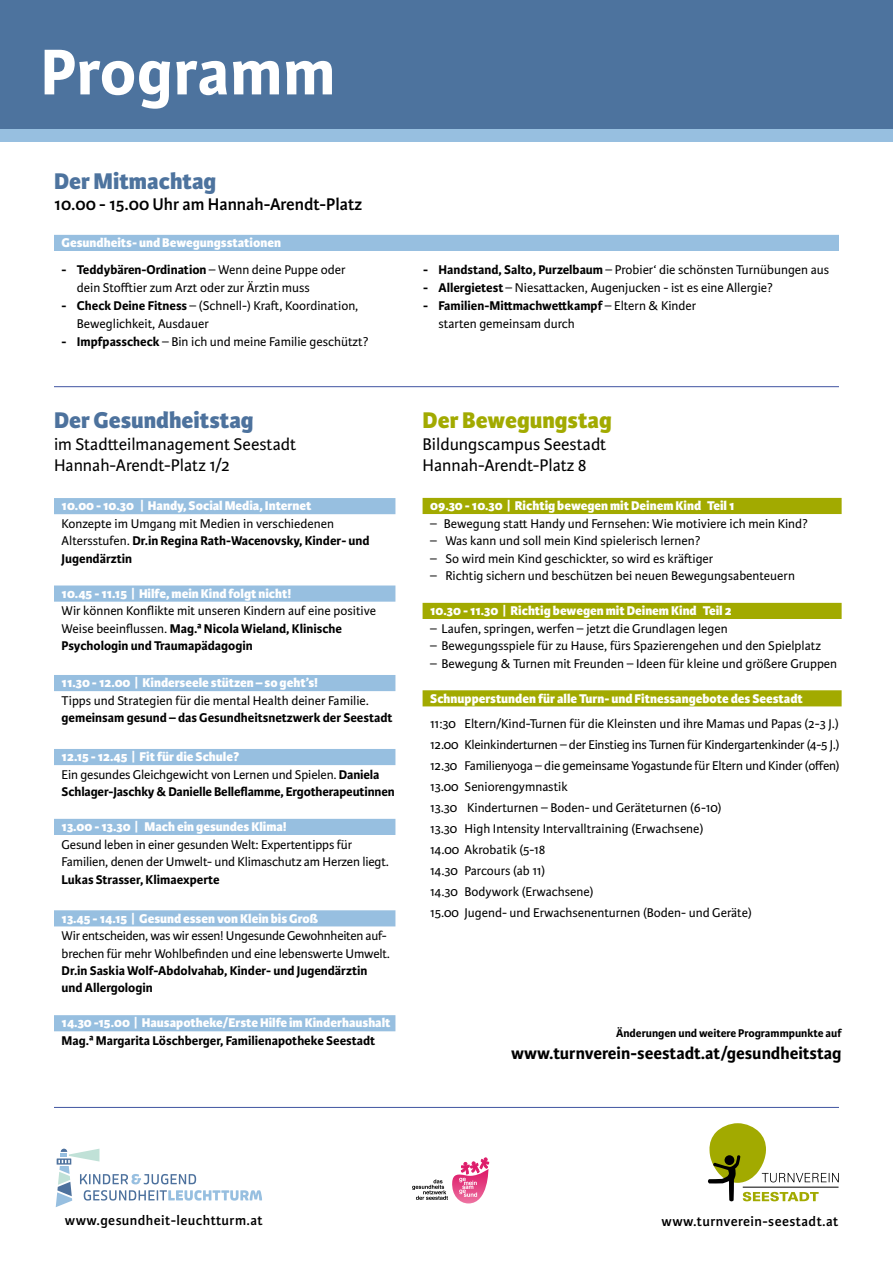
<style>
.page{position:relative;width:893px;height:1263px;background:#fff}
.page>*{position:absolute;margin:0;border:0;box-sizing:border-box;transform-origin:0 0}
.t1{font:700 69px "Karmina Sans";letter-spacing:.005em;color:#fff}
.t2{font:800 24.15px "Karmina Sans";color:#4d729d}
.t3{font:800 24.15px "Karmina Sans";color:#a2aa00}
.t4{font:800 24.15px "Karmina Sans";color:#4d739e}
.t5{font:18px/21.6px "Karmina Sans";color:#000}
.t6{font:700 18px "Karmina Sans";color:#000}
.t7{font:600 18px "Karmina Sans";color:#000}
.t8{font:600 14.55px "Karmina Sans";letter-spacing:.03em;color:#000}
.t9{font:13.5px/21px "Karmina Sans";color:#000}
.t10{font:800 13.5px "Karmina Sans";color:#fff}
.t11{font:700 13.5px/17.4px "Karmina Sans";color:#000}
.t12{font:13.5px/17.5px "Karmina Sans";letter-spacing:-.02em;color:#000}
.t13{font:700 12px "Karmina Sans";color:#000}
.s1{font-weight:700}
.s2{font-weight:800;color:#fff}
.s3{font-weight:400}
</style>
<div class="page">
<div style="left:0;top:0;width:893px;height:129px;background:#4d739e"></div>
<div style="left:54px;top:498px;width:341px;height:16px;background:#97bfe0"></div>
<div style="left:54px;top:585px;width:341px;height:17px;background:#97bfe0"></div>
<div style="left:54px;top:675px;width:341px;height:16px;background:#97bfe0"></div>
<div style="left:54px;top:749px;width:341px;height:16px;background:#97bfe0"></div>
<div style="left:54px;top:819px;width:341px;height:16px;background:#97bfe0"></div>
<div style="left:54px;top:910px;width:341px;height:16px;background:#97bfe0"></div>
<div style="left:54px;top:1015px;width:341px;height:16px;background:#97bfe0"></div>
<div style="left:423px;top:498px;width:419px;height:16px;background:#a2aa00"></div>
<div style="left:423px;top:603px;width:419px;height:16px;background:#a2aa00"></div>
<div style="left:423px;top:690px;width:419px;height:16px;background:#a2aa00"></div>
<svg style="left:56px;top:1148px;width:206px;height:59px"></svg>
<svg style="left:708px;top:1123px;width:130px;height:78px"></svg>
<svg style="left:412px;top:1157px;width:77px;height:46px"></svg>
<div style="left:0;top:129px;width:893px;height:13px;background:#97bfe0"></div>
<div style="left:54px;top:235px;width:785px;height:16px;background:#97bfe0"></div>
<hr style="left:54px;top:386px;width:785px;height:1px;background:#4054a1">
<hr style="left:54px;top:1107px;width:785px;height:1px;background:#4054a1">
<h1 class="t1" style="left:40px;top:32px;width:297px">Programm</h1>
<h2 class="t4" style="left:54px;top:167px;width:164px">Der Mitmachtag</h2>
<h3 class="t7" style="left:54px;top:194px;width:310px">10.00 - 15.00 Uhr am Hannah-Arendt-Platz</h3>
<p class="t10" style="left:62px;top:235px;width:221px">Gesundheits- und Bewegungsstationen</p>
<p class="t9" style="left:77px;top:261px;width:270px;line-height:18px;text-indent:-15px"><span class="s1">- Teddybären-Ordination</span> – Wenn deine Puppe oder dein Stofftier zum Arzt oder zur Ärztin muss</p>
<p class="t9" style="left:77px;top:297px;width:283px;line-height:18px;text-indent:-15px"><span class="s1">- Check Deine Fitness</span> – (Schnell-) Kraft, Koordination,<br>Beweglichkeit, Ausdauer</p>
<p class="t9" style="left:62px;top:331px;width:308px"><span class="s1">- Impfpasscheck</span> – Bin ich und meine Familie geschützt?</p>
<h2 class="t2" style="left:54px;top:406px;width:201px">Der Gesundheitstag</h2>
<h3 class="t5" style="left:54px;top:433px;width:244px">im Stadtteilmanagement Seestadt<br>Hannah-Arendt-Platz 1/2</h3>
<p class="t10" style="left:62px;top:498px;width:251px">10.00 - 10.30 | Handy, Social Media, Internet</p>
<p class="t9" style="left:62px;top:515px;width:310px;line-height:17.5px">Konzepte im Umgang mit Medien in verschiedenen<br>Altersstufen. <span class="s1">Dr.in Regina Rath-Wacenovsky, Kinder- und<br>Jugendärztin</span></p>
<p class="t10" style="left:62px;top:585px;width:231px">10.45 - 11.15 | Hilfe, mein Kind folgt nicht!</p>
<p class="t9" style="left:62px;top:602px;width:316px;line-height:17.5px">Wir können Konflikte mit unseren Kindern auf eine positive<br>Weise beeinflussen. <span class="s1">Mag.a Nicola Wieland, Klinische<br>Psychologin und Traumapädagogin</span></p>
<p class="t10" style="left:62px;top:675px;width:258px">11.30 - 12.00 | Kinderseele stützen – so geht’s!</p>
<p class="t9" style="left:62px;top:690px;width:309px">Tipps und Strategien für die mental Health deiner Familie.</p>
<p class="t11" style="left:62px;top:709px;width:332px">gemeinsam gesund – das Gesundheitsnetzwerk der Seestadt</p>
<p class="t11" style="left:62px;top:748px;width:335px"><span class="s2">12.15 - 12.45 | Fit für die Schule?<br></span><span class="s3">Ein gesundes Gleichgewicht von Lernen und Spielen.</span> Daniela<br>Schlager-Jaschky &amp; Danielle Belleflamme, Ergotherapeutinnen</p>
<p class="t10" style="left:62px;top:819px;width:227px">13.00 - 13.30 | Mach ein gesundes Klima!</p>
<p class="t9" style="left:62px;top:836px;width:329px;line-height:17.5px">Gesund leben in einer gesunden Welt: Expertentipps für<br>Familien, denen der Umwelt- und Klimaschutz am Herzen liegt.</p>
<p class="t11" style="left:62px;top:871px;width:159px">Lukas Strasser, Klimaexperte</p>
<p class="t10" style="left:62px;top:910px;width:258px">13.45 - 14.15 | Gesund essen von Klein bis Groß</p>
<p class="t12" style="left:62px;top:927px;width:330px">Wir entscheiden, was wir essen! Ungesunde Gewohnheiten auf&shy;brechen für mehr Wohlbefinden und eine lebenswerte Umwelt.</p>
<p class="t11" style="left:62px;top:962px;width:307px">Dr.in Saskia Wolf-Abdolvahab, Kinder- und Jugendärztin und Allergologin</p>
<p class="t10" style="left:62px;top:1015px;width:330px">14.30 -15.00 | Hausapotheke/Erste Hilfe im Kinderhaushalt</p>
<p class="t11" style="left:62px;top:1032px;width:315px">Mag.a Margarita Löschberger, Familienapotheke Seestadt</p>
<p class="t9" style="left:423px;top:259px;width:407px"><span class="s1">- Handstand, Salto, Purzelbaum</span> – Probier‘ die schönsten Turnübungen aus</p>
<p class="t9" style="left:423px;top:277px;width:351px"><span class="s1">- Allergietest</span> – Niesattacken, Augenjucken - ist es eine Allergie?</p>
<p class="t9" style="left:438px;top:297px;width:259px;line-height:18px;text-indent:-15px"><span class="s1">- Familien-Mittmachwettkampf</span> – Eltern &amp; Kinder starten gemeinsam durch</p>
<h2 class="t3" style="left:423px;top:406px;width:191px">Der Bewegungstag</h2>
<h3 class="t5" style="left:423px;top:433px;width:185px">Bildungscampus Seestadt<br>Hannah-Arendt-Platz 8</h3>
<p class="t10" style="left:430px;top:498px;width:306px">09.30 - 10.30 | Richtig bewegen mit Deinem Kind Teil 1</p>
<p class="t9" style="left:430px;top:513px;width:379px">– Bewegung statt Handy und Fernsehen: Wie motiviere ich mein Kind?</p>
<p class="t9" style="left:430px;top:531px;width:272px">– Was kann und soll mein Kind spielerisch lernen?</p>
<p class="t9" style="left:430px;top:548px;width:285px">– So wird mein Kind geschickter, so wird es kräftiger</p>
<p class="t9" style="left:430px;top:565px;width:366px">– Richtig sichern und beschützen bei neuen Bewegungsabenteuern</p>
<p class="t10" style="left:430px;top:603px;width:303px">10.30 - 11.30 | Richtig bewegen mit Deinem Kind Teil 2</p>
<p class="t9" style="left:430px;top:618px;width:299px">– Laufen, springen, werfen – jetzt die Grundlagen legen</p>
<p class="t9" style="left:430px;top:635px;width:392px">– Bewegungsspiele für zu Hause, fürs Spazierengehen und den Spielplatz</p>
<p class="t9" style="left:430px;top:653px;width:408px">– Bewegung &amp; Turnen mit Freunden – Ideen für kleine und größere Gruppen</p>
<p class="t10" style="left:430px;top:690px;width:374px">Schnupperstunden für alle Turn- und Fitnessangebote des Seestadt</p>
<p class="t9" style="left:430px;top:713px;width:411px">11:30 Eltern/Kind-Turnen für die Kleinsten und ihre Mamas und Papas (2-3 J.)<br>12.00 Kleinkinderturnen – der Einstieg ins Turnen für Kindergartenkinder (4-5 J.)<br>12.30 Familienyoga – die gemeinsame Yogastunde für Eltern und Kinder (offen)<br>13.00 Seniorengymnastik<br>13.30 Kinderturnen – Boden- und Geräteturnen (6-10)<br>13.30 High Intensity Intervalltraining (Erwachsene)<br>14.00 Akrobatik (5-18<br>14.30 Parcours (ab 11)<br>14.30 Bodywork (Erwachsene)<br>15.00 Jugend- und Erwachsenenturnen (Boden- und Geräte)</p>
<p class="t13" style="left:616px;top:1026px;width:227px">Änderungen und weitere Programmpunkte auf</p>
<h3 class="t6" style="left:511px;top:1043px;width:332px">www.turnverein-seestadt.at/gesundheitstag</h3>
<p class="t8" style="left:65px;top:1212px;width:199px">www.gesundheit-leuchtturm.at</p>
<p class="t8" style="left:661px;top:1213px;width:178px">www.turnverein-seestadt.at</p>
</div>
